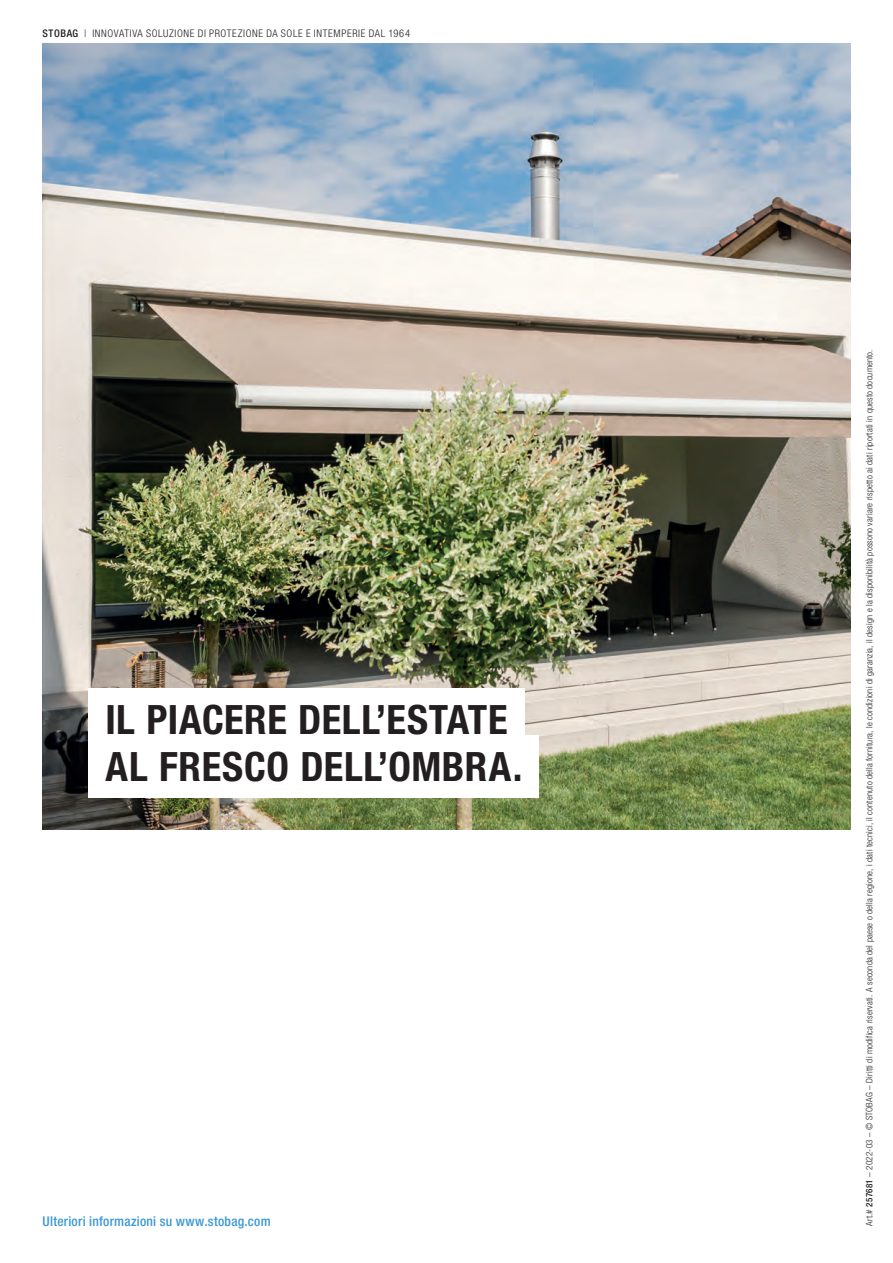
<style>
.page{position:relative;width:893px;height:1263px;background:#fff}
.page>*{position:absolute;margin:0;border:0;box-sizing:border-box;transform-origin:0 0}
.t1{font:700 condensed 40.5px/47px "Helvetica Neue LT Pro";letter-spacing:.015em;color:#231f20}
.t2{font:500 condensed 13.5px "Helvetica Neue LT Pro";letter-spacing:.02em;color:#3b98d3}
.t3{font:300 condensed 10.5px "Helvetica Neue LT Pro";letter-spacing:.06em;color:#231f20}
.t4{font:300 condensed 9px "Helvetica Neue LT Pro";letter-spacing:.02em;color:#231f20}
.s1{font-weight:500}
</style>
<div class="page">
<img style="left:43px;top:43px;width:807px;height:786px">
<div style="left:88px;top:688px;width:437px;height:63px;background:#fff"></div>
<div style="left:88px;top:735px;width:451px;height:63px;background:#fff"></div>
<p class="t3" style="left:43px;top:28px;width:369px"><span class="s1">STOBAG</span> | INNOVATIVA SOLUZIONE DI PROTEZIONE DA SOLE E INTEMPERIE DAL 1964</p>
<h1 class="t1" style="left:105px;top:695px;width:418px">IL PIACERE DELL’ESTATE<br>AL FRESCO DELL’OMBRA.</h1>
<h2 class="t2" style="left:43px;top:1213px;width:230px">Ulteriori informazioni su www.stobag.com</h2>
<p class="t4" style="left:864px;top:1225px;width:878px;rotate:-90deg">Art.# <span class="s1">257681</span> – 2022-03 – © STOBAG – Diritti di modifica riservati. A seconda del paese o della regione, i dati tecnici, il contenuto della fornitura, le condizioni di garanzia, il design e la disponibilità possono variare rispetto ai dati riportati in questo documento.</p>
</div>
